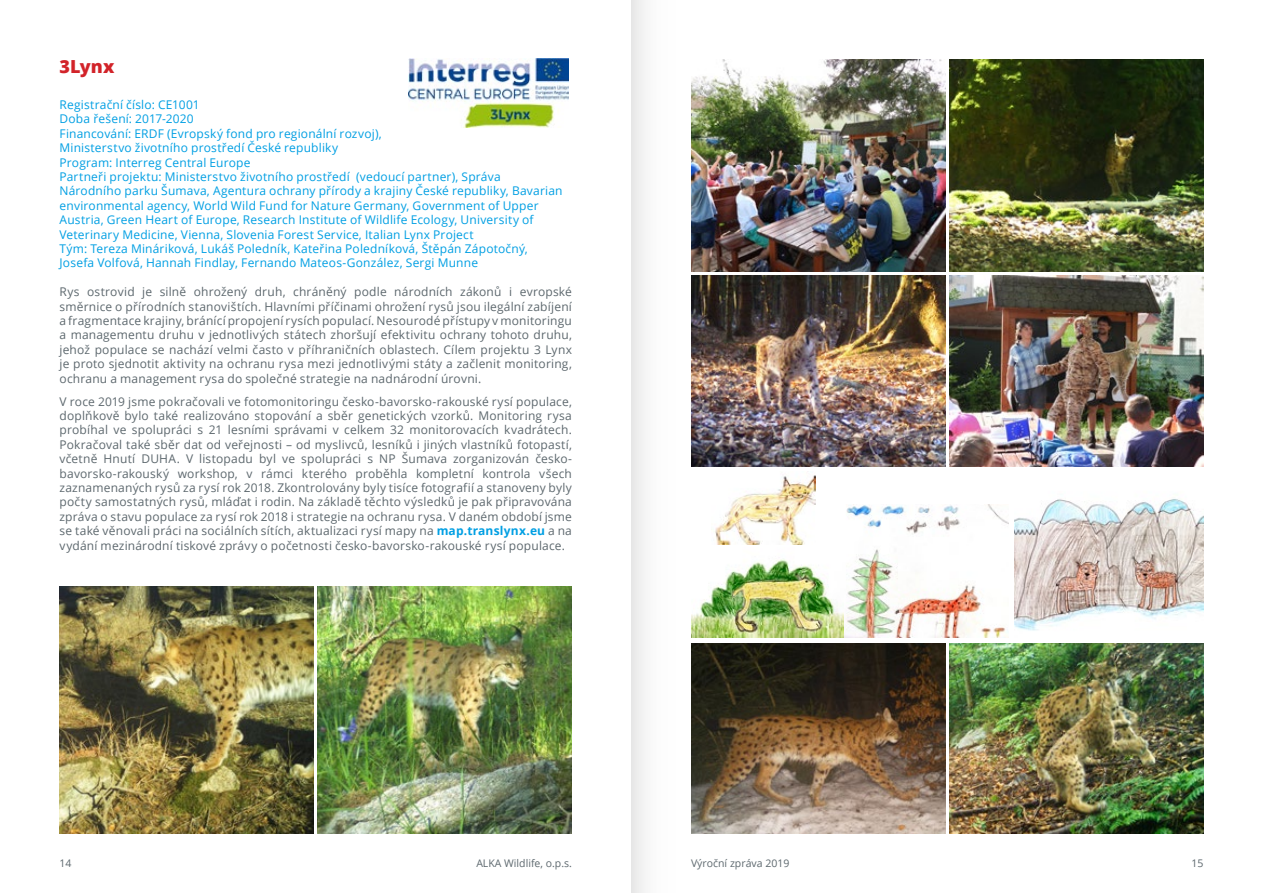
<style>
.page{position:relative;width:1263px;height:893px;background:#fff}
.page>*{position:absolute;margin:0;border:0;box-sizing:border-box;transform-origin:0 0}
.t1{font:800 18px "Open Sans";letter-spacing:.01em;color:#d22329}
.t2{font:12px/14.4px "Open Sans";letter-spacing:.015em;color:#5d686e;text-align:justify}
.t3{font:12px/14.4px "Open Sans";letter-spacing:.015em;color:#009fe3}
.t4{font:10.5px "Open Sans";color:#5d686e}
.s1{font-weight:700;color:#009fe3}
</style>
<div class="page">
<img style="left:691px;top:643px;width:254px;height:190px">
<img style="left:60px;top:587px;width:254px;height:246px">
<img style="left:949px;top:643px;width:254px;height:190px">
<img style="left:318px;top:587px;width:254px;height:246px">
<img style="left:691px;top:276px;width:254px;height:190px">
<img style="left:949px;top:276px;width:254px;height:190px">
<img style="left:691px;top:60px;width:254px;height:211px">
<img style="left:949px;top:60px;width:254px;height:211px">
<img style="left:408px;top:59px;width:160px;height:68px">
<img style="left:691px;top:559px;width:138px;height:79px">
<img style="left:715px;top:475px;width:100px;height:70px">
<img style="left:829px;top:504px;width:179px;height:134px">
<img style="left:1014px;top:499px;width:189px;height:132px">
<div style="left:631px;top:0;width:48px;height:893px;background:linear-gradient(to right,#ededed,#fff)"></div>
<h1 class="t1" style="left:60px;top:53px;width:56px">3Lynx</h1>
<p class="t3" style="left:60px;top:97px;width:505px">Registrační číslo: CE1001<br>Doba řešení: 2017-2020<br>Financování: ERDF (Evropský fond pro regionální rozvoj),<br>Ministerstvo životního prostředí České republiky<br>Program: Interreg Central Europe<br>Partneři projektu: Ministerstvo životního prostředí (vedoucí partner), Správa Národního parku Šumava, Agentura ochrany přírody a krajiny České republiky, Bavarian environmental agency, World Wild Fund for Nature Germany, Government of Upper Austria, Green Heart of Europe, Research Institute of Wildlife Ecology, University of Veterinary Medicine, Vienna, Slovenia Forest Service, Italian Lynx Project<br>Tým: Tereza Mináriková, Lukáš Poledník, Kateřina Poledníková, Štěpán Zápotočný, Josefa Volfová, Hannah Findlay, Fernando Mateos-González, Sergi Munne</p>
<p class="t2" style="left:60px;top:284px;width:514px">Rys ostrovid je silně ohrožený druh, chráněný podle národních zákonů i evropské směrnice o přírodních stanovištích. Hlavními příčinami ohrožení rysů jsou ilegální zabíjení a fragmentace krajiny, bránící propojení rysích populací. Nesourodé přístupy v monitoringu a managementu druhu v jednotlivých státech zhoršují efektivitu ochrany tohoto druhu, jehož populace se nachází velmi často v příhraničních oblastech. Cílem projektu 3 Lynx je proto sjednotit aktivity na ochranu rysa mezi jednotlivými státy a začlenit monitoring, ochranu a management rysa do společné strategie na nadnárodní úrovni.</p>
<p class="t2" style="left:60px;top:394px;width:514px">V roce 2019 jsme pokračovali ve fotomonitoringu česko-bavorsko-rakouské rysí populace, doplňkově bylo také realizováno stopování a sběr genetických vzorků. Monitoring rysa probíhal ve spolupráci s 21 lesními správami v celkem 32 monitorovacích kvadrátech.<br>Pokračoval také sběr dat od veřejnosti – od myslivců, lesníků i jiných vlastníků fotopastí, včetně Hnutí DUHA. V listopadu byl ve spolupráci s NP Šumava zorganizován česko&shy;bavorsko-rakouský workshop, v rámci kterého proběhla kompletní kontrola všech zaznamenaných rysů za rysí rok 2018. Zkontrolovány byly tisíce fotografií a stanoveny byly počty samostatných rysů, mláďat i rodin. Na základě těchto výsledků je pak připravována zpráva o stavu populace za rysí rok 2018 i strategie na ochranu rysa. V daném období jsme se také věnovali práci na sociálních sítích, aktualizaci rysí mapy na <span class="s1">map.translynx.eu</span> a na vydání mezinárodní tiskové zprávy o početnosti česko-bavorsko-rakouské rysí populace.</p>
<p class="t4" style="left:60px;top:856px;width:14px">14</p>
<p class="t4" style="left:476px;top:856px;width:97px">ALKA Wildlife, o.p.s.</p>
<p class="t4" style="left:691px;top:856px;width:100px">Výroční zpráva 2019</p>
<p class="t4" style="left:1191px;top:856px;width:14px">15</p>
</div>
